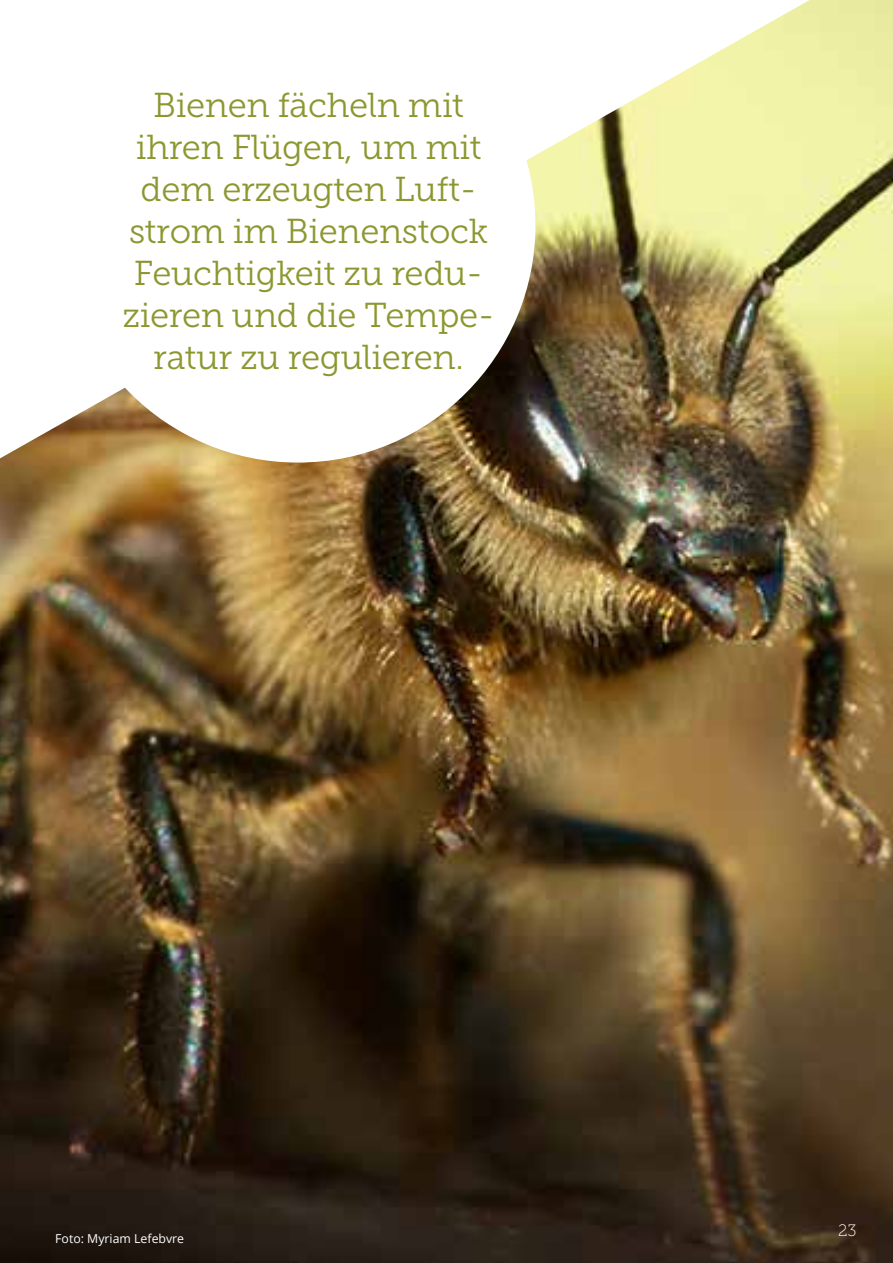
<style>
.page{position:relative;width:893px;height:1263px;background:#fff}
.page>*{position:absolute;margin:0;border:0;box-sizing:border-box;transform-origin:0 0}
.t1{font:34.5px/42px "Museo Slab 300";letter-spacing:-.01em;color:#8d9730;text-align:center}
.t2{font:16.5px "Museo Slab 100";color:#fff}
.t3{font:12.3px "Open Sans";color:#fff}
</style>
<div class="page">
<img style="left:0;top:0;width:893px;height:1263px">
<svg style="left:61px;top:0;width:474px;height:463px"></svg>
<p class="t1" style="left:122px;top:84px;width:374px">Bienen fächeln mit ihren Flügen, um mit dem erzeugten Luft&shy;strom im Bienenstock<br>Feuchtigkeit zu redu&shy;zieren und die Tempe&shy;ratur zu regulieren.</p>
<p class="t3" style="left:55px;top:1230px;width:130px">Foto: Myriam Lefebvre</p>
<p class="t2" style="left:838px;top:1221px;width:20px">23</p>
</div>
